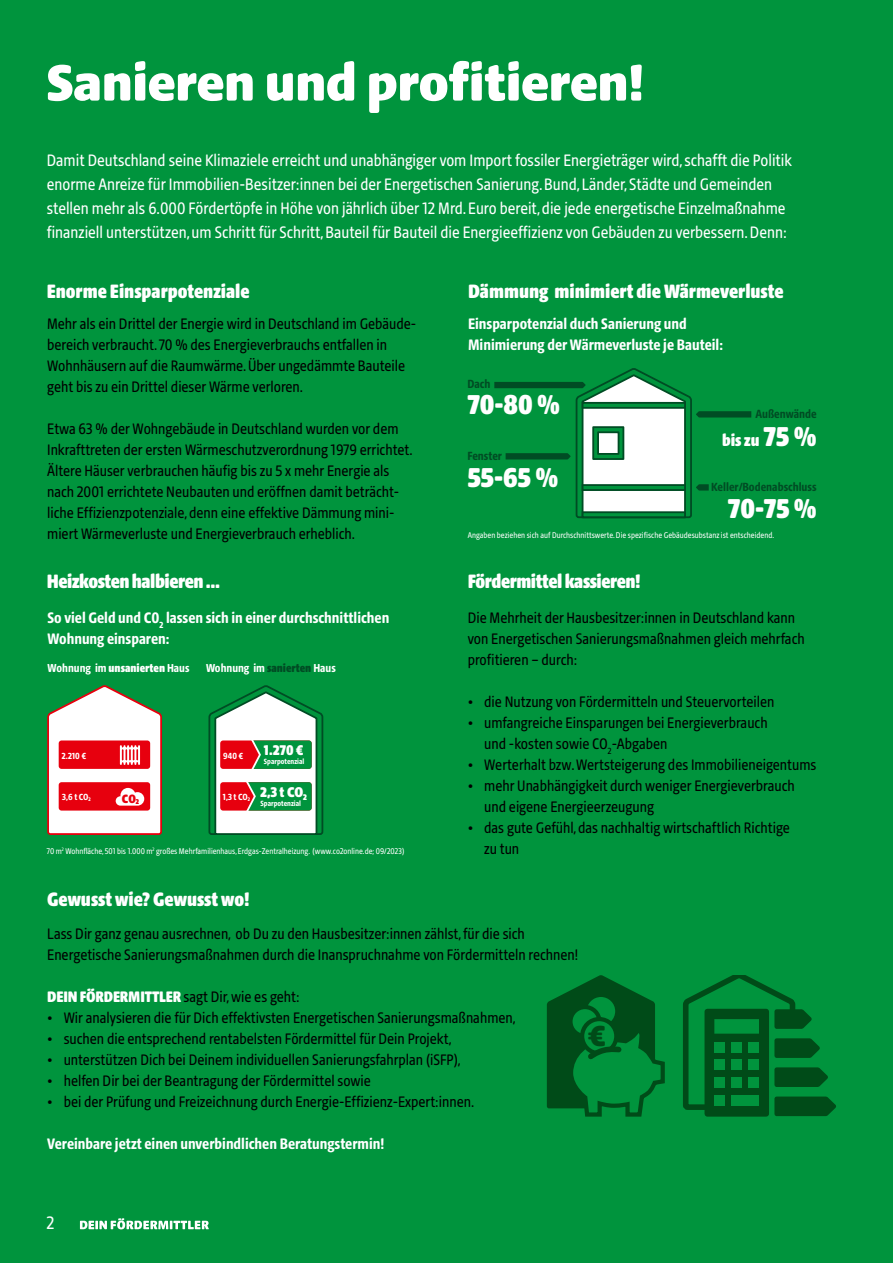
<style>
.page{position:relative;width:893px;height:1263px;background:#00943d}
.page>*{position:absolute;margin:0;border:0;box-sizing:border-box;transform-origin:0 0}
.t1{font:900 55.5px "Hagebau";color:#fff}
.t2{font:900 31.35px "Hagebau";color:#004c24}
.t3{font:900 29.7px "Hagebau Condensed";color:#fff}
.t4{font:900 21px "Hagebau Condensed";color:#fff}
.t5{font:900 21px "Hagebau Condensed";letter-spacing:-.02em;color:#fff}
.t6{font:19.5px "Hagebau Condensed";color:#fff}
.t7{font:900 18.3px "Hagebau Condensed";color:#fff}
.t8{font:18px/24px "Hagebau Condensed";color:#fff}
.t9{font:16.5px/21px "Hagebau Condensed";color:#000}
.t10{font:700 16.5px/21px "Hagebau Condensed";color:#fff}
.t11{font:900 15.3px "Hagebau Condensed";color:#fff}
.t12{font:900 13.05px "Hagebau Condensed";color:#e7000e}
.t13{font:700 12.9px "Hagebau Condensed";color:#004c24}
.t14{font:700 12.6px "Hagebau Condensed";color:#fff}
.t15{font:700 9.6px "Hagebau Condensed";color:#fff}
.t16{font:9px "Hagebau Condensed";color:#fff}
.t17{font:700 8.1px "Hagebau Condensed";color:#fff}
.s1{font-weight:900}
.s2{font-weight:900;color:#004c24}
.s3{font-size:29.7px}
.s4{font-weight:900;color:#fff}
</style>
<div class="page">
<svg style="left:80px;top:1218px;width:129px;height:11px"></svg>
<svg style="left:494px;top:369px;width:257px;height:150px"></svg>
<svg style="left:47px;top:686px;width:115px;height:149px;background:#e0a4a1"></svg>
<svg style="left:208px;top:686px;width:116px;height:149px"></svg>
<svg style="left:547px;top:975px;width:118px;height:142px"></svg>
<svg style="left:683px;top:975px;width:153px;height:142px"></svg>
<div style="left:731px;top:1042px;width:11px;height:10px;background:#00943d"></div>
<div style="left:748px;top:1042px;width:11px;height:10px;background:#00943d"></div>
<div style="left:714px;top:1059px;width:11px;height:11px;background:#00943d"></div>
<div style="left:731px;top:1059px;width:11px;height:11px;background:#00943d"></div>
<div style="left:748px;top:1059px;width:11px;height:11px;background:#00943d"></div>
<div style="left:714px;top:1077px;width:11px;height:11px;background:#00943d"></div>
<div style="left:731px;top:1077px;width:11px;height:11px;background:#00943d"></div>
<div style="left:748px;top:1077px;width:11px;height:11px;background:#00943d"></div>
<div style="left:714px;top:1095px;width:11px;height:11px;background:#00943d"></div>
<div style="left:731px;top:1095px;width:28px;height:11px;background:#00943d"></div>
<h1 class="t1" style="left:47px;top:48px;width:599px">Sanieren und profitieren!</h1>
<p class="t8" style="left:47px;top:148px;width:747px">Damit Deutschland seine Klimaziele erreicht und unabhängiger vom Import fossiler Energieträger wird, schafft die Politik enorme Anreize für Immobilien-Besitzer:innen bei der Energetischen Sanierung. Bund, Länder, Städte und Gemeinden stellen mehr als 6.000 Fördertöpfe in Höhe von jährlich über 12 Mrd. Euro bereit, die jede energetische Einzelmaßnahme finanziell unterstützen, um Schritt für Schritt, Bauteil für Bauteil die Energieeffizienz von Gebäuden zu verbessern. Denn:</p>
<p class="t4" style="left:47px;top:279px;width:204px">Enorme Einsparpotenziale</p>
<p class="t9" style="left:47px;top:313px;width:371px">Mehr als ein Drittel der Energie wird in Deutschland im Gebäude&shy;bereich verbraucht. 70 % des Energieverbrauchs entfallen in Wohnhäusern auf die Raumwärme. Über ungedämmte Bauteile geht bis zu ein Drittel dieser Wärme verloren.</p>
<p class="t9" style="left:47px;top:418px;width:367px">Etwa 63 % der Wohngebäude in Deutschland wurden vor dem Inkrafttreten der ersten Wärmeschutzverordnung 1979 errichtet.<br>Ältere Häuser verbrauchen häufig bis zu 5 x mehr Energie als nach 2001 errichtete Neubauten und eröffnen damit beträcht&shy;liche Effizienzpotenziale, denn eine effektive Dämmung mini&shy;miert Wärmeverluste und Energieverbrauch erheblich.</p>
<p class="t5" style="left:47px;top:568px;width:175px">Heizkosten halbieren ...</p>
<p class="t10" style="left:47px;top:607px;width:343px">So viel Geld und C0<sub>2</sub> lassen sich in einer durchschnittlichen<br>Wohnung einsparen:</p>
<p class="t14" style="left:48px;top:661px;width:143px">Wohnung im <span class="s1">unsanierten</span> Haus</p>
<p class="t14" style="left:206px;top:661px;width:131px">Wohnung im <span class="s2">sanierten</span> Haus</p>
<p class="t15" style="left:62px;top:750px;width:26px">2.210 €</p>
<p class="t15" style="left:62px;top:791px;width:30px">3,6 t CO<sub>2</sub></p>
<p class="t12" style="left:122px;top:790px;width:19px">CO<sub>2</sub></p>
<p class="t15" style="left:223px;top:750px;width:22px">940 €</p>
<p class="t11" style="left:264px;top:741px;width:41px">1.270 €</p>
<p class="t17" style="left:264px;top:757px;width:42px">Sparpotenzial</p>
<p class="t15" style="left:223px;top:791px;width:29px">1,3 t CO<sub>2</sub></p>
<p class="t11" style="left:261px;top:783px;width:48px">2,3 t CO<sub>2</sub></p>
<p class="t17" style="left:261px;top:799px;width:42px">Sparpotenzial</p>
<p class="t16" style="left:47px;top:846px;width:359px">70 m<sup>2</sup> Wohnfläche, 501 bis 1.000 m<sup>2</sup> großes Mehrfamilienhaus, Erdgas-Zentralheizung. (www.co2online.de; 09/2023)</p>
<p class="t4" style="left:47px;top:886px;width:204px">Gewusst wie? Gewusst wo!</p>
<p class="t4" style="left:468px;top:279px;width:317px">Dämmung minimiert die Wärmeverluste</p>
<p class="t10" style="left:468px;top:313px;width:256px">Einsparpotenzial duch Sanierung und<br>Minimierung der Wärmeverluste je Bauteil:</p>
<p class="t13" style="left:467px;top:377px;width:25px">Dach</p>
<h3 class="t3" style="left:468px;top:386px;width:94px">70-80 %</h3>
<p class="t13" style="left:467px;top:448px;width:36px">Fenster</p>
<h3 class="t3" style="left:468px;top:459px;width:92px">55-65 %</h3>
<p class="t13" style="left:755px;top:406px;width:63px">Außenwände</p>
<p class="t7" style="left:722px;top:428px;width:96px">bis zu <span class="s3">75 %</span></p>
<p class="t13" style="left:711px;top:479px;width:107px">Keller/Bodenabschluss</p>
<h3 class="t3" style="left:728px;top:490px;width:90px">70-75 %</h3>
<p class="t16" style="left:468px;top:530px;width:308px">Angaben beziehen sich auf Durchschnittswerte. Die spezifische Gebäudesubstanz ist entscheidend.</p>
<p class="t5" style="left:468px;top:568px;width:175px">Fördermittel kassieren!</p>
<p class="t9" style="left:468px;top:607px;width:338px">Die Mehrheit der Hausbesitzer:innen in Deutschland kann von Energetischen Sanierungsmaßnahmen gleich mehrfach profitieren – durch:</p>
<p class="t9" style="left:468px;top:691px;width:308px">• die Nutzung von Fördermitteln und Steuervorteilen</p>
<p class="t9" style="left:484px;top:712px;width:285px;text-indent:-16px">• umfangreiche Einsparungen bei Energieverbrauch und -kosten sowie CO<sub>2</sub>-Abgaben</p>
<p class="t9" style="left:468px;top:754px;width:350px">• Werterhalt bzw. Wertsteigerung des Immobilieneigentums</p>
<p class="t9" style="left:484px;top:775px;width:312px;text-indent:-16px">• mehr Unabhängigkeit durch weniger Energieverbrauch und eigene Energieerzeugung</p>
<p class="t9" style="left:484px;top:817px;width:307px;text-indent:-16px">• das gute Gefühl, das nachhaltig wirtschaftlich Richtige zu tun</p>
<p class="t9" style="left:47px;top:923px;width:532px">Lass Dir ganz genau ausrechnen, ob Du zu den Hausbesitzer:innen zählst, für die sich<br>Energetische Sanierungsmaßnahmen durch die Inanspruchnahme von Fördermitteln rechnen!</p>
<p class="t9" style="left:47px;top:986px;width:254px"><span class="s4">DEIN FÖRDERMITTLER</span> sagt Dir, wie es geht:</p>
<p class="t9" style="left:47px;top:1007px;width:470px">• Wir analysieren die für Dich effektivsten Energetischen Sanierungsmaßnahmen,</p>
<p class="t9" style="left:47px;top:1028px;width:406px">• suchen die entsprechend rentabelsten Fördermittel für Dein Projekt,</p>
<p class="t9" style="left:47px;top:1049px;width:415px">• unterstützen Dich bei Deinem individuellen Sanierungsfahrplan (iSFP),</p>
<p class="t9" style="left:47px;top:1070px;width:325px">• helfen Dir bei der Beantragung der Fördermittel sowie</p>
<p class="t9" style="left:47px;top:1091px;width:428px">• bei der Prüfung und Freizeichnung durch Energie-Effizienz-Expert:innen.</p>
<p class="t10" style="left:47px;top:1133px;width:339px">Vereinbare jetzt einen unverbindlichen Beratungstermin!</p>
<h2 class="t2" style="left:588px;top:1016px;width:19px">€</h2>
<p class="t6" style="left:47px;top:1212px;width:9px">2</p>
</div>
